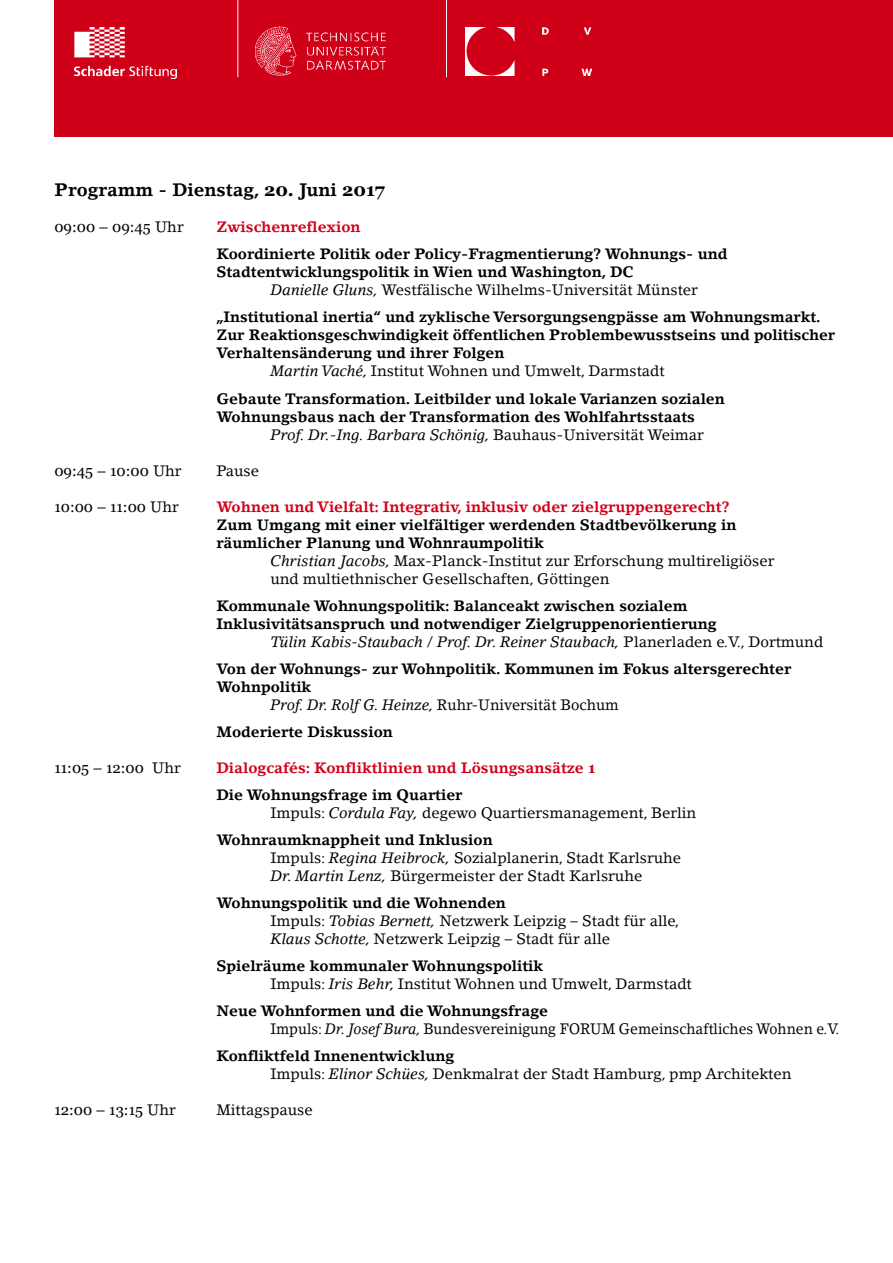
<style>
.page{position:relative;width:893px;height:1263px;background:#fff}
.page>*{position:absolute;margin:0;border:0;box-sizing:border-box;transform-origin:0 0}
.t1{font:700 18px "Lino Letter Std";color:#000}
.t2{font:15px/18px "Lino Letter Std";color:#000}
.t3{font:700 15px/18px "Lino Letter Std";color:#000}
.t4{font:700 15px/27px "Lino Letter Std";color:#d10019}
.t5{font:italic 15px "Lino Letter Std";color:#000}
.t6{font:15px/18px "Lino Letter Std";color:#000;scale:.94 1}
.t7{font:15px "Georgia";color:#000}
.s1{font-family:"Georgia"}
.s2{font-family:"Lino Letter Std"}
.s3{font-style:italic}
.s4{font-style:normal}
.s5{color:#000}
.s6{font-weight:700}
</style>
<div class="page">
<div style="left:54px;top:0;width:839px;height:137px;background:#d10019"></div>
<img style="left:74px;top:28px;width:102px;height:51px">
<hr style="left:238px;top:0;width:1px;height:77px;background:#fcfcfc">
<img style="left:255px;top:26px;width:131px;height:50px">
<hr style="left:446px;top:0;width:1px;height:77px;background:#fcfcfc">
<img style="left:465px;top:28px;width:126px;height:48px">
<p class="t1" style="left:54px;top:179px;width:332px">Programm - Dienstag, <span class="s1">20.</span> Juni <span class="s1">2017</span></p>
<p class="t7" style="left:54px;top:218px;width:131px">09:00 – 09:45 <span class="s2">Uhr</span></p>
<p class="t4" style="left:216px;top:214px;width:146px">Zwischenreflexion</p>
<p class="t3" style="left:216px;top:245px;width:513px">Koordinierte Politik oder Policy-Fragmentierung? Wohnungs- und</p>
<p class="t3" style="left:216px;top:263px;width:419px">Stadtentwicklungspolitik in Wien und Washington, DC</p>
<p class="t2" style="left:270px;top:281px;width:429px"><span class="s3">Danielle Gluns,</span> Westfälische Wilhelms-Universität Münster</p>
<p class="t3" style="left:216px;top:308px;width:606px">„Institutional inertia“ und zyklische Versorgungsengpässe am Wohnungsmarkt.</p>
<p class="t3" style="left:216px;top:326px;width:620px">Zur Reaktionsgeschwindigkeit öffentlichen Problembewusstseins und politischer</p>
<p class="t3" style="left:216px;top:344px;width:289px">Verhaltensänderung und ihrer Folgen</p>
<p class="t2" style="left:270px;top:362px;width:396px"><span class="s3">Martin Vaché,</span> Institut Wohnen und Umwelt, Darmstadt</p>
<p class="t3" style="left:216px;top:389px;width:510px">Gebaute Transformation. Leitbilder und lokale Varianzen sozialen<br>Wohnungsbaus nach der Transformation des Wohlfahrtsstaats</p>
<p class="t5" style="left:270px;top:425px;width:435px">Prof. Dr.-Ing. Barbara Schönig, <span class="s4">Bauhaus-Universität Weimar</span></p>
<p class="t7" style="left:54px;top:461px;width:129px">09:45 – 10:00 <span class="s2">Uhr</span></p>
<p class="t2" style="left:216px;top:461px;width:44px">Pause</p>
<p class="t7" style="left:54px;top:497px;width:126px">10:00 – 11:00 <span class="s2">Uhr</span></p>
<p class="t4" style="left:216px;top:493px;width:515px">Wohnen und Vielfalt: Integrativ, inklusiv oder zielgruppengerecht?</p>
<p class="t3" style="left:216px;top:515px;width:522px">Zum Umgang mit einer vielfältiger werdenden Stadtbevölkerung in räumlicher Planung und Wohnraumpolitik</p>
<p class="t2" style="left:270px;top:551px;width:505px"><span class="s3">Christian Jacobs,</span> Max-Planck-Institut zur Erforschung multireligiöser und multiethnischer Gesellschaften, Göttingen</p>
<p class="t3" style="left:216px;top:596px;width:472px">Kommunale Wohnungspolitik: Balanceakt zwischen sozialem</p>
<p class="t3" style="left:216px;top:614px;width:502px">Inklusivitätsanspruch und notwendiger Zielgruppenorientierung</p>
<p class="t5" style="left:270px;top:632px;width:554px">Tülin Kabis-Staubach <span class="s4">/</span> Prof. Dr. Reiner Staubach, <span class="s4">Planerladen e.V., Dortmund</span></p>
<p class="t3" style="left:216px;top:659px;width:576px">Von der Wohnungs- zur Wohnpolitik. Kommunen im Fokus altersgerechter</p>
<p class="t3" style="left:216px;top:677px;width:96px">Wohnpolitik</p>
<p class="t2" style="left:270px;top:695px;width:350px"><span class="s3">Prof. Dr. Rolf G. Heinze,</span> Ruhr-Universität Bochum</p>
<p class="t3" style="left:216px;top:722px;width:178px">Moderierte Diskussion</p>
<p class="t7" style="left:54px;top:758px;width:128px">11:05 – 12:00 <span class="s2">Uhr</span></p>
<p class="t4" style="left:216px;top:754px;width:381px">Dialogcafés: Konfliktlinien und Lösungsansätze <span class="s1">1<br></span><span class="s5">Die Wohnungsfrage im Quartier</span></p>
<p class="t2" style="left:216px;top:799px;width:481px;line-height:27px;text-indent:54px">Impuls: <span class="s3">Cordula Fay,</span> degewo Quartiersmanagement, Berlin<br><span class="s6">Wohnraumknappheit und Inklusion</span></p>
<p class="t2" style="left:270px;top:848px;width:412px">Impuls: <span class="s3">Regina Heibrock,</span> Sozialplanerin, Stadt Karlsruhe<br><span class="s3">Dr. Martin Lenz,</span> Bürgermeister der Stadt Karlsruhe</p>
<p class="t2" style="left:270px;top:893px;width:410px;text-indent:-54px"><span class="s6">Wohnungspolitik und die Wohnenden<br></span>Impuls: <span class="s3">Tobias Bernett,</span> Netzwerk Leipzig – Stadt für alle,<br><span class="s3">Klaus Schotte,</span> Netzwerk Leipzig – Stadt für alle</p>
<p class="t2" style="left:270px;top:956px;width:423px;text-indent:-54px"><span class="s6">Spielräume kommunaler Wohnungspolitik<br></span>Impuls: <span class="s3">Iris Behr,</span> Institut Wohnen und Umwelt, Darmstadt</p>
<p class="t6" style="left:270px;top:1001px;width:607px;text-indent:-54px"><span class="s6">Neue Wohnformen und die Wohnungsfrage<br></span>Impuls: <span class="s3">Dr. Josef Bura,</span> Bundesvereinigung FORUM Gemeinschaftliches Wohnen e.V.</p>
<p class="t2" style="left:270px;top:1046px;width:523px;text-indent:-54px"><span class="s6">Konfliktfeld Innenentwicklung<br></span>Impuls: <span class="s3">Elinor Schües,</span> Denkmalrat der Stadt Hamburg, pmp Architekten</p>
<p class="t7" style="left:54px;top:1100px;width:123px">12:00 – 13:15 <span class="s2">Uhr</span></p>
<p class="t2" style="left:216px;top:1100px;width:98px">Mittagspause</p>
</div>
